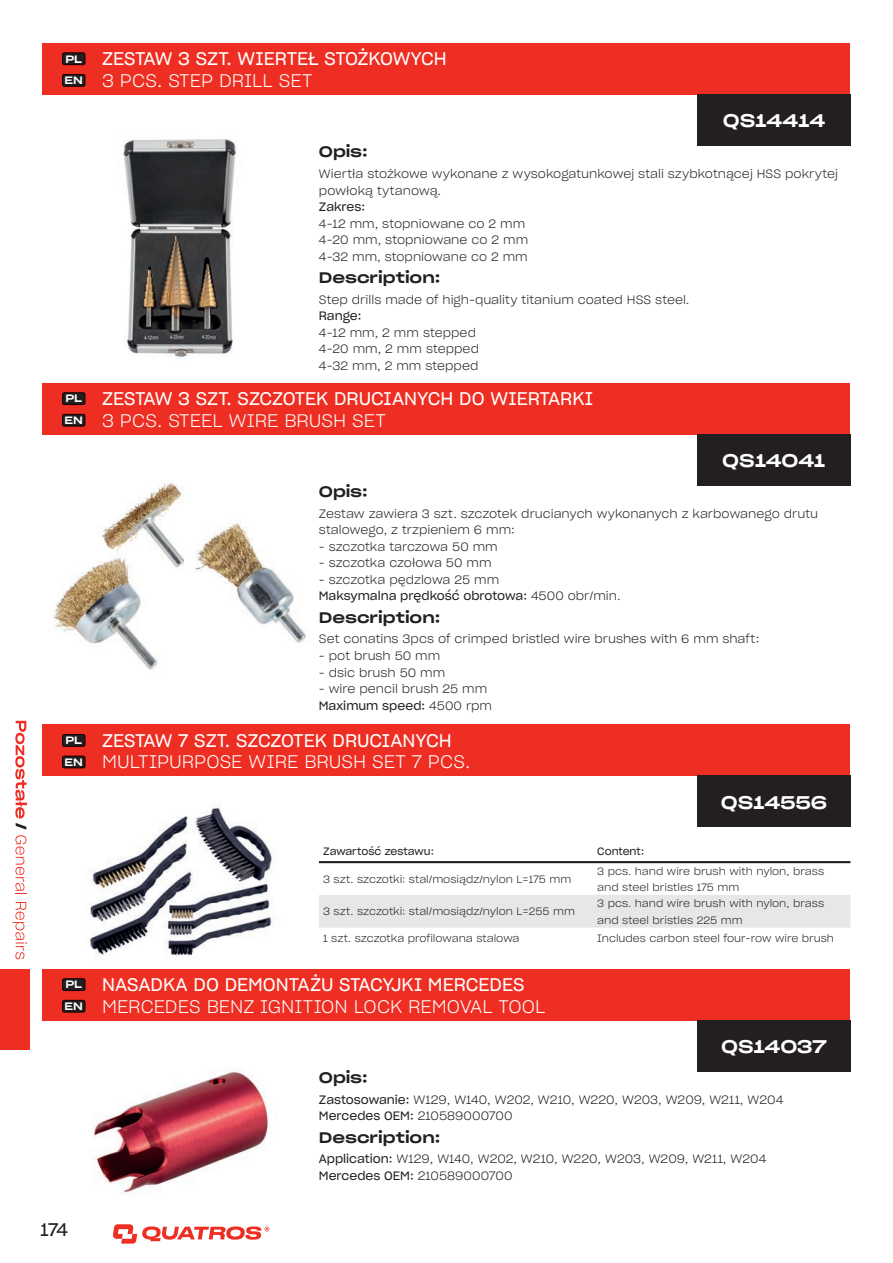
<style>
.page{position:relative;width:893px;height:1263px;background:#fff}
.page>*{position:absolute;margin:0;border:0;box-sizing:border-box;transform-origin:0 0}
.t1{font:18px "Sharp Grotesk Book 20";letter-spacing:-.005em;color:#fff}
.t2{font:18px "Sharp Grotesk Light 20";color:#fff}
.t3{font:18px "Sharp Grotesk Medium 25";color:#fff}
.t4{font:18px "Sharp Grotesk Book 20";color:#231f20}
.t5{font:15px "Sharp Grotesk Medium 25";color:#231f20}
.t6{font:12px/16.5px "Sharp Grotesk Light 20";color:#231f20}
.t7{font:12px "Sharp Grotesk Book 20";color:#231f20}
.t8{font:10.5px/16.5px "Sharp Grotesk Light 20";color:#231f20}
.t9{font:10.5px "Sharp Grotesk Book 20";color:#231f20}
.t10{font:10.5px/21.6px "Sharp Grotesk Medium 25";color:#fff}
.s1{font-family:"Sharp Grotesk Light 20"}
.s2{font-family:"Sharp Grotesk Book 20"}
</style>
<div class="page">
<svg style="left:113px;top:1224px;width:156px;height:19px"></svg>
<div style="left:0;top:969px;width:30px;height:81px;background:#ee2e22"></div>
<svg style="left:13px;top:902px;width:14px;height:57px"></svg>
<svg style="left:15px;top:721px;width:12px;height:173px"></svg>
<div style="left:43px;top:969px;width:807px;height:51px;background:#ee2e22"></div>
<div style="left:62px;top:978px;width:23px;height:13px;background:#231f20;border:1px solid #170000;border-radius:2px"></div>
<div style="left:62px;top:1000px;width:23px;height:12px;background:#231f20;border:1px solid #170000;border-radius:2px"></div>
<div style="left:697px;top:1020px;width:153px;height:51px;background:#231f20"></div>
<div style="left:43px;top:43px;width:807px;height:51px;background:#ee2e22"></div>
<div style="left:62px;top:52px;width:23px;height:13px;background:#231f20;border:1px solid #170000;border-radius:2px"></div>
<div style="left:62px;top:74px;width:23px;height:13px;background:#231f20;border:1px solid #170000;border-radius:2px"></div>
<div style="left:43px;top:383px;width:807px;height:51px;background:#ee2e22"></div>
<div style="left:62px;top:392px;width:23px;height:13px;background:#231f20;border:1px solid #170000;border-radius:2px"></div>
<div style="left:62px;top:414px;width:23px;height:13px;background:#231f20;border:1px solid #170000;border-radius:2px"></div>
<div style="left:43px;top:725px;width:807px;height:51px;background:#ee2e22"></div>
<div style="left:62px;top:734px;width:23px;height:13px;background:#231f20;border:1px solid #170000;border-radius:2px"></div>
<div style="left:62px;top:756px;width:23px;height:12px;background:#231f20;border:1px solid #170000;border-radius:2px"></div>
<div style="left:697px;top:94px;width:153px;height:51px;background:#231f20"></div>
<div style="left:697px;top:434px;width:153px;height:51px;background:#231f20"></div>
<div style="left:697px;top:776px;width:153px;height:51px;background:#231f20"></div>
<svg style="left:319px;top:863px;width:531px;height:1px"></svg>
<div style="left:319px;top:895px;width:531px;height:33px;background:#e6e7e9"></div>
<hr style="left:319px;top:861px;width:274px;height:2px;background:#231f20">
<hr style="left:593px;top:861px;width:257px;height:2px;background:#231f20">
<img style="left:123px;top:139px;width:115px;height:220px">
<img style="left:89px;top:807px;width:185px;height:149px">
<img style="left:93px;top:1069px;width:175px;height:125px">
<img style="left:53px;top:483px;width:253px;height:187px">
<p class="t10" style="left:65px;top:47px;width:20px">PL<br>EN</p>
<p class="t10" style="left:65px;top:387px;width:20px">PL<br>EN</p>
<p class="t10" style="left:65px;top:729px;width:20px">PL<br>EN</p>
<p class="t10" style="left:65px;top:973px;width:20px">PL<br>EN</p>
<h1 class="t4" style="left:41px;top:1215px;width:29px">174</h1>
<h1 class="t1" style="left:102px;top:44px;width:346px">ZESTAW 3 SZT. WIERTEŁ STOŻKOWYCH</h1>
<h1 class="t2" style="left:102px;top:67px;width:212px">3 PCS. STEP DRILL SET</h1>
<h1 class="t3" style="left:723px;top:104px;width:104px">QS14414</h1>
<p class="t5" style="left:319px;top:138px;width:50px">Opis:</p>
<p class="t6" style="left:319px;top:165px;width:521px">Wiertła stożkowe wykonane z wysokogatunkowej stali szybkotnącej HSS pokrytej powłoką tytanową.</p>
<p class="t7" style="left:319px;top:197px;width:48px">Zakres:</p>
<p class="t6" style="left:319px;top:215px;width:211px">4-12 mm, stopniowane co 2 mm<br>4-20 mm, stopniowane co 2 mm<br>4-32 mm, stopniowane co 2 mm</p>
<p class="t5" style="left:319px;top:264px;width:123px">Description:</p>
<p class="t6" style="left:319px;top:291px;width:372px">Step drills made of high-quality titanium coated HSS steel.</p>
<p class="t7" style="left:319px;top:306px;width:44px">Range:</p>
<p class="t6" style="left:319px;top:324px;width:162px">4-12 mm, 2 mm stepped<br>4-20 mm, 2 mm stepped<br>4-32 mm, 2 mm stepped</p>
<h1 class="t1" style="left:102px;top:384px;width:493px">ZESTAW 3 SZT. SZCZOTEK DRUCIANYCH DO WIERTARKI</h1>
<h1 class="t2" style="left:102px;top:406px;width:285px">3 PCS. STEEL WIRE BRUSH SET</h1>
<h1 class="t3" style="left:722px;top:444px;width:105px">QS14041</h1>
<p class="t5" style="left:319px;top:478px;width:50px">Opis:</p>
<p class="t6" style="left:319px;top:505px;width:501px">Zestaw zawiera 3 szt. szczotek drucianych wykonanych z karbowanego drutu stalowego, z trzpieniem 6 mm:</p>
<p class="t6" style="left:319px;top:538px;width:180px">- szczotka tarczowa 50 mm</p>
<p class="t6" style="left:319px;top:554px;width:174px">- szczotka czołowa 50 mm</p>
<p class="t6" style="left:319px;top:571px;width:182px">- szczotka pędzlowa 25 mm</p>
<p class="t7" style="left:319px;top:586px;width:303px">Maksymalna prędkość obrotowa: <span class="s1">4500 obr/min.</span></p>
<p class="t5" style="left:319px;top:604px;width:123px">Description:</p>
<p class="t6" style="left:319px;top:630px;width:442px">Set conatins 3pcs of crimped bristled wire brushes with 6 mm shaft:</p>
<p class="t6" style="left:319px;top:647px;width:123px">- pot brush 50 mm</p>
<p class="t6" style="left:319px;top:663px;width:128px">- dsic brush 50 mm</p>
<p class="t6" style="left:319px;top:680px;width:170px">- wire pencil brush 25 mm</p>
<p class="t7" style="left:319px;top:695px;width:175px">Maximum speed: <span class="s1">4500 rpm</span></p>
<h1 class="t1" style="left:102px;top:726px;width:351px">ZESTAW 7 SZT. SZCZOTEK DRUCIANYCH</h1>
<h1 class="t2" style="left:102px;top:748px;width:370px">MULTIPURPOSE WIRE BRUSH SET 7 PCS.</h1>
<h1 class="t3" style="left:721px;top:786px;width:108px">QS14556</h1>
<p class="t9" style="left:323px;top:843px;width:112px">Zawartość zestawu:</p>
<p class="t9" style="left:597px;top:843px;width:49px">Content:</p>
<p class="t8" style="left:323px;top:871px;width:250px">3 szt. szczotki: stal/mosiądz/nylon L=175 mm</p>
<p class="t8" style="left:597px;top:863px;width:228px">3 pcs. hand wire brush with nylon, brass and steel bristles 175 mm</p>
<p class="t8" style="left:323px;top:903px;width:253px">3 szt. szczotki: stal/mosiądz/nylon L=255 mm</p>
<p class="t8" style="left:597px;top:895px;width:228px">3 pcs. hand wire brush with nylon, brass and steel bristles 225 mm</p>
<p class="t8" style="left:323px;top:930px;width:198px">1 szt. szczotka profilowana stalowa</p>
<p class="t8" style="left:597px;top:930px;width:238px">Includes carbon steel four-row wire brush</p>
<h1 class="t1" style="left:102px;top:970px;width:424px">NASADKA DO DEMONTAŻU STACYJKI MERCEDES</h1>
<h1 class="t2" style="left:102px;top:992px;width:445px">MERCEDES BENZ IGNITION LOCK REMOVAL TOOL</h1>
<h1 class="t3" style="left:721px;top:1030px;width:107px">QS14037</h1>
<p class="t5" style="left:319px;top:1064px;width:50px">Opis:</p>
<p class="t6" style="left:319px;top:1091px;width:466px"><span class="s2">Zastosowanie:</span> W129, W140, W202, W210, W220, W203, W209, W211, W204</p>
<p class="t7" style="left:319px;top:1106px;width:195px">Mercedes OEM: <span class="s1">210589000700</span></p>
<p class="t5" style="left:319px;top:1124px;width:123px">Description:</p>
<p class="t6" style="left:319px;top:1150px;width:449px"><span class="s2">Application:</span> W129, W140, W202, W210, W220, W203, W209, W211, W204</p>
<p class="t7" style="left:319px;top:1166px;width:195px">Mercedes OEM: <span class="s1">210589000700</span></p>
</div>
